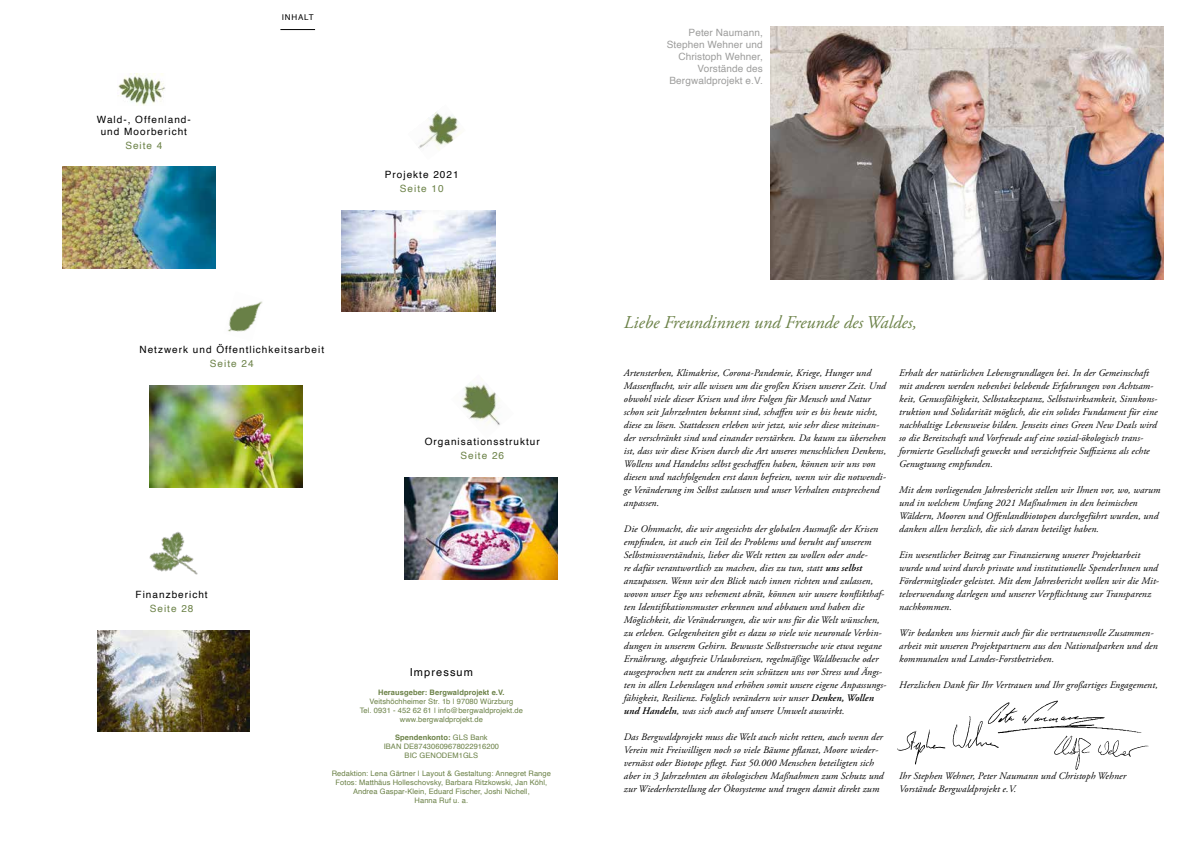
<style>
.page{position:relative;width:1191px;height:842px;background:#fff}
.page>*{position:absolute;margin:0;border:0;box-sizing:border-box;transform-origin:0 0}
.t1{font:italic 18px "Adobe Garamond Pro";color:#6b8147}
.t2{font:11px "Helvetica";letter-spacing:.1em;color:#000}
.t3{font:italic 10px/13px "Adobe Garamond Pro";letter-spacing:.01em;color:#000}
.t4{font:10px/12px "Helvetica";letter-spacing:.1em;color:#000;text-align:center}
.t5{font:10px/12px "Helvetica";letter-spacing:.01em;color:#9d9d9c;text-align:right}
.t6{font:10px "Helvetica";letter-spacing:.1em;color:#6b8147}
.t7{font:8px "Helvetica";letter-spacing:.1em;color:#000}
.t8{font:7.5px/9px "Helvetica";letter-spacing:.01em;color:#6b8147;text-align:center}
.t9{font:700 7.5px "Helvetica";letter-spacing:.01em;color:#6b8147}
.s1{font-weight:700}
.s2{font-weight:600}
</style>
<div class="page">
<img style="left:770px;top:27px;width:393px;height:253px">
<img style="left:404px;top:477px;width:154px;height:102px">
<img style="left:62px;top:167px;width:154px;height:101px">
<img style="left:97px;top:630px;width:153px;height:102px">
<img style="left:150px;top:386px;width:152px;height:102px">
<img style="left:342px;top:210px;width:153px;height:102px">
<hr style="left:280px;top:29px;width:35px;height:1px;background:#000">
<img style="left:118px;top:73px;width:47px;height:32px">
<img style="left:418px;top:111px;width:43px;height:39px">
<img style="left:149px;top:531px;width:49px;height:44px">
<img style="left:228px;top:301px;width:35px;height:31px">
<img style="left:462px;top:382px;width:38px;height:43px">
<img style="left:897px;top:716px;width:102px;height:49px">
<img style="left:988px;top:700px;width:117px;height:34px">
<img style="left:1043px;top:728px;width:106px;height:42px">
<p class="t4" style="left:97px;top:114px;width:95px">Wald-, Offenland&shy;und Moorbericht</p>
<p class="t6" style="left:125px;top:138px;width:39px">Seite 4</p>
<p class="t7" style="left:282px;top:11px;width:33px">INHALT</p>
<p class="t4" style="left:385px;top:169px;width:75px">Projekte 2021</p>
<p class="t6" style="left:400px;top:181px;width:45px">Seite 10</p>
<p class="t4" style="left:139px;top:344px;width:186px">Netzwerk und Öffentlichkeitsarbeit</p>
<p class="t6" style="left:210px;top:356px;width:45px">Seite 24</p>
<p class="t4" style="left:425px;top:435px;width:117px">Organisationsstruktur</p>
<p class="t6" style="left:460px;top:447px;width:45px">Seite 26</p>
<p class="t4" style="left:136px;top:589px;width:74px">Finanzbericht</p>
<p class="t6" style="left:150px;top:601px;width:45px">Seite 28</p>
<p class="t2" style="left:410px;top:664px;width:65px">Impressum</p>
<p class="t9" style="left:378px;top:687px;width:128px">Herausgeber: Bergwaldprojekt e.V.</p>
<p class="t8" style="left:360px;top:697px;width:165px">Veitshöchheimer Str. 1b | 97080 Würzburg<br>Tel. 0931 - 452 62 61 | info@bergwaldprojekt.de www.bergwaldprojekt.de</p>
<p class="t8" style="left:384px;top:733px;width:117px"><span class="s1">Spendenkonto:</span> GLS Bank<br>IBAN DE87430609678022916200<br>BIC GENODEM1GLS</p>
<p class="t8" style="left:332px;top:769px;width:221px">Redaktion: Lena Gärtner | Layout &amp; Gestaltung: Annegret Range Fotos: Matthäus Holleschovsky, Barbara Ritzkowski, Jan Köhl, Andrea Gaspar-Klein, Eduard Fischer, Joshi Nichell,<br>Hanna Ruf u. a.</p>
<p class="t5" style="left:666px;top:27px;width:98px">Peter Naumann,<br>Stephen Wehner und<br>Christoph Wehner,<br>Vorstände des<br>Bergwaldprojekt e.V.</p>
<h1 class="t1" style="left:624px;top:311px;width:295px">Liebe Freundinnen und Freunde des Waldes,</h1>
<p class="t3" style="left:624px;top:366px;width:264px">Artensterben, Klimakrise, Corona-Pandemie, Kriege, Hunger und Massenflucht, wir alle wissen um die großen Krisen unserer Zeit. Und obwohl viele dieser Krisen und ihre Folgen für Mensch und Natur schon seit Jahrzehnten bekannt sind, schaffen wir es bis heute nicht, diese zu lösen. Stattdessen erleben wir jetzt, wie sehr diese miteinan&shy;der verschränkt sind und einander verstärken. Da kaum zu übersehen ist, dass wir diese Krisen durch die Art unseres menschlichen Denkens, Wollens und Handelns selbst geschaffen haben, können wir uns von diesen und nachfolgenden erst dann befreien, wenn wir die notwendi&shy;ge Veränderung im Selbst zulassen und unser Verhalten entsprechend anpassen.</p>
<p class="t3" style="left:624px;top:522px;width:264px">Die Ohnmacht, die wir angesichts der globalen Ausmaße der Krisen empfinden, ist auch ein Teil des Problems und beruht auf unserem Selbstmissverständnis, lieber die Welt retten zu wollen oder ande-<br>re dafür verantwortlich zu machen, dies zu tun, statt <span class="s2">uns selbst </span>anzupassen. Wenn wir den Blick nach innen richten und zulassen, wovon unser Ego uns vehement abrät, können wir unsere konflikthaf&shy;ten Identifikationsmuster erkennen und abbauen und haben die Möglichkeit, die Veränderungen, die wir uns für die Welt wünschen, zu erleben. Gelegenheiten gibt es dazu so viele wie neuronale Verbin&shy;dungen in unserem Gehirn. Bewusste Selbstversuche wie etwa vegane Ernährung, abgasfreie Urlaubsreisen, regelmäßige Waldbesuche oder ausgesprochen nett zu anderen sein schützen uns vor Stress und Ängs&shy;ten in allen Lebenslagen und erhöhen somit unsere eigene Anpassungs&shy;fähigkeit, Resilienz. Folglich verändern wir unser <span class="s2">Denken, Wollen und Handeln</span>, was sich auch auf unsere Umwelt auswirkt.</p>
<p class="t3" style="left:624px;top:730px;width:261px">Das Bergwaldprojekt muss die Welt auch nicht retten, auch wenn der Verein mit Freiwilligen noch so viele Bäume pflanzt, Moore wieder&shy;vernässt oder Biotope pflegt. Fast 50.000 Menschen beteiligten sich aber in 3 Jahrzehnten an ökologischen Maßnahmen zum Schutz und zur Wiederherstellung der Ökosysteme und trugen damit direkt zum</p>
<p class="t3" style="left:899px;top:366px;width:260px">Erhalt der natürlichen Lebensgrundlagen bei. In der Gemeinschaft mit anderen werden nebenbei belebende Erfahrungen von Achtsam&shy;keit, Genussfähigkeit, Selbstakzeptanz, Selbstwirksamkeit, Sinnkons&shy;truktion und Solidarität möglich, die ein solides Fundament für eine nachhaltige Lebensweise bilden. Jenseits eines Green New Deals wird so die Bereitschaft und Vorfreude auf eine sozial-ökologisch trans&shy;formierte Gesellschaft geweckt und verzichtfreie Suffizienz als echte Genugtuung empfunden.</p>
<p class="t3" style="left:899px;top:483px;width:263px">Mit dem vorliegenden Jahresbericht stellen wir Ihnen vor, wo, warum und in welchem Umfang 2021 Maßnahmen in den heimischen Wäldern, Mooren und Offenlandbiotopen durchgeführt wurden, und danken allen herzlich, die sich daran beteiligt haben.</p>
<p class="t3" style="left:899px;top:548px;width:261px">Ein wesentlicher Beitrag zur Finanzierung unserer Projektarbeit wurde und wird durch private und institutionelle SpenderInnen und Fördermitglieder geleistet. Mit dem Jahresbericht wollen wir die Mit&shy;telverwendung darlegen und unserer Verpflichtung zur Transparenz nachkommen.</p>
<p class="t3" style="left:899px;top:626px;width:260px">Wir bedanken uns hiermit auch für die vertrauensvolle Zusammen&shy;arbeit mit unseren Projektpartnern aus den Nationalparken und den kommunalen und Landes-Forstbetrieben.</p>
<p class="t3" style="left:899px;top:678px;width:260px">Herzlichen Dank für Ihr Vertrauen und Ihr großartiges Engagement,</p>
<p class="t3" style="left:899px;top:769px;width:228px">Ihr Stephen Wehner, Peter Naumann und Christoph Wehner<br>Vorstände Bergwaldprojekt e.V.</p>
</div>
